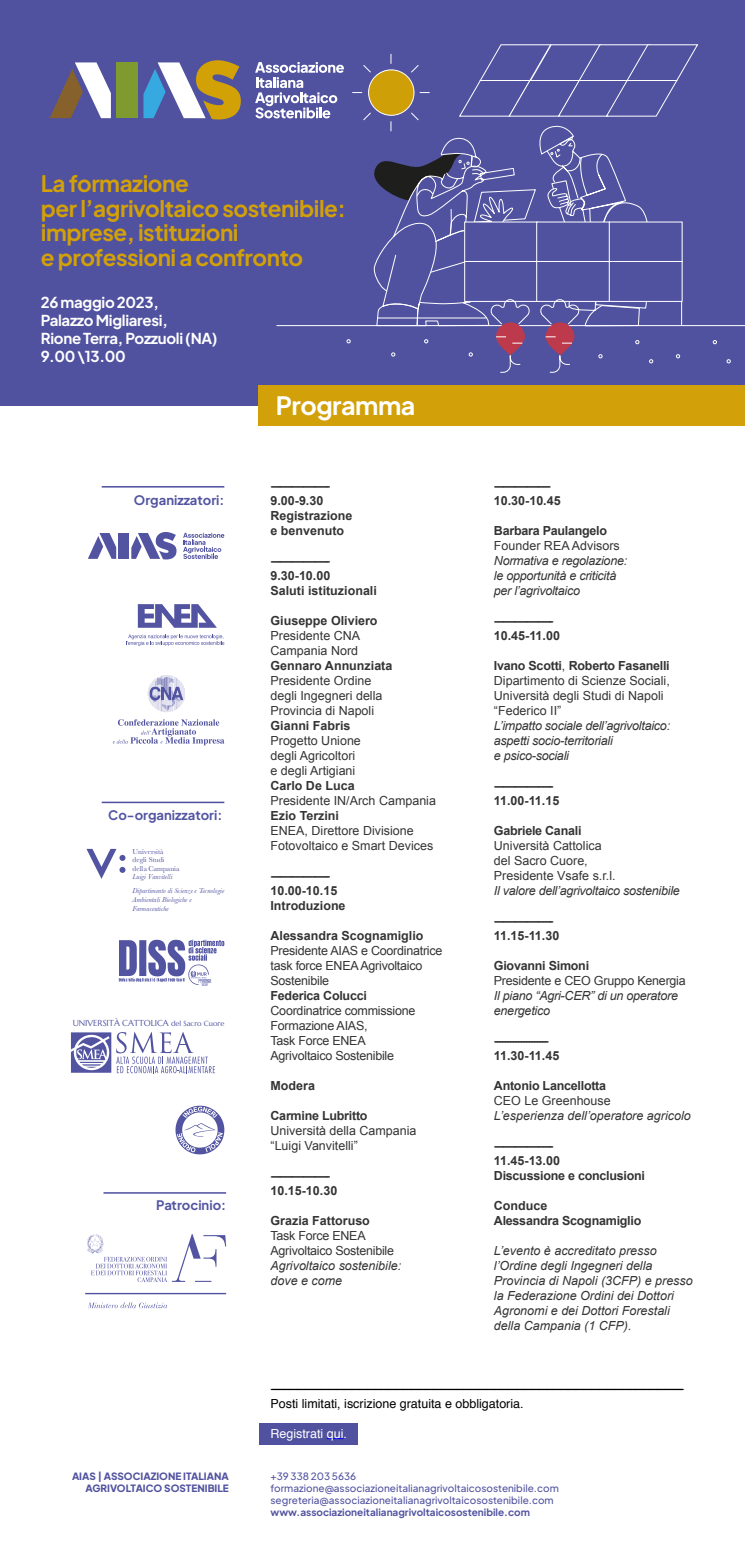
<style>
.page{position:relative;width:745px;height:1560px;background:#fff}
.page>*{position:absolute;margin:0;border:0;box-sizing:border-box;transform-origin:0 0}
.t1{font:700 25.12px "Plus Jakarta Sans";letter-spacing:-.02em;color:#fff}
.t2{font:700 22.5px/24.5px "Plus Jakarta Sans";letter-spacing:-.02em;color:#d2a008}
.t3{font:700 15px/18px "Plus Jakarta Sans";letter-spacing:-.02em;color:#fff}
.t4{font:700 13px "Plus Jakarta Sans";color:#5254a1}
.t5{font:700 12.5px/15px "Arial";color:#000}
.t6{font:12.5px/15px "Arial";color:#000}
.t7{font:12.5px/15px "Helvetica";color:#000}
.t8{font:italic 12.5px/15px "Arial";color:#000}
.t9{font:italic 12.5px/15px "Arial";letter-spacing:-.02em;color:#000}
.t10{font:12.5px/15px "Arial";letter-spacing:-.02em;color:#000}
.t11{font:700 12.5px/15px "Arial";letter-spacing:-.02em;color:#000}
.t12{font:12.5px "Helvetica";color:#fff}
.t13{font:500 10px/12px "Plus Jakarta Sans";color:#5253a0}
.t14{font:700 10px "Plus Jakarta Sans";color:#5253a0}
.t15{font:800 10px/12px "Plus Jakarta Sans";color:#5253a0;text-align:right}
.t16{font:8.62px "Marcellus";color:#5254a1}
.t17{font:italic 7.38px/13.8px "Baskerville";color:#5254a1}
.t18{font:7.38px/7.9px "Baskerville";color:#5254a1}
.s1{font-size:7.38px}
.s2{font-weight:700}
</style>
<div class="page">
<div style="left:260px;top:1423px;width:98px;height:21px;background:#50529f"></div>
<div style="left:0;top:0;width:744px;height:406px;background:#50529f"></div>
<hr style="left:276px;top:325px;width:468px;height:1px;background:#fff">
<svg style="left:712px;top:340px;width:4px;height:4px"></svg>
<svg style="left:726px;top:359px;width:4px;height:4px"></svg>
<div style="left:259px;top:385px;width:485px;height:41px;background:#d2a008"></div>
<svg style="left:255px;top:44px;width:443px;height:329px"></svg>
<svg style="left:50px;top:62px;width:61px;height:56px"></svg>
<div style="left:116px;top:63px;width:22px;height:55px;background:#7f9b30"></div>
<svg style="left:143px;top:60px;width:98px;height:59px"></svg>
<svg style="left:175px;top:1105px;width:49px;height:49px"></svg>
<hr style="left:102px;top:486px;width:122px;height:1px;background:#5254a1">
<hr style="left:102px;top:801px;width:122px;height:2px;background:#5254a1">
<hr style="left:103px;top:1191px;width:123px;height:2px;background:#5254a1">
<svg style="left:126px;top:634px;width:98px;height:12px"></svg>
<svg style="left:138px;top:604px;width:79px;height:23px"></svg>
<svg style="left:148px;top:675px;width:37px;height:37px"></svg>
<svg style="left:113px;top:719px;width:111px;height:26px"></svg>
<svg style="left:183px;top:533px;width:41px;height:26px"></svg>
<svg style="left:88px;top:533px;width:28px;height:26px"></svg>
<div style="left:119px;top:533px;width:10px;height:26px;background:#5254a1"></div>
<svg style="left:131px;top:532px;width:45px;height:27px"></svg>
<svg style="left:71px;top:1032px;width:144px;height:41px"></svg>
<svg style="left:86px;top:848px;width:39px;height:30px"></svg>
<svg style="left:119px;top:939px;width:105px;height:46px"></svg>
<svg style="left:85px;top:1234px;width:141px;height:73px"></svg>
<h2 class="t2" style="left:41px;top:169px;width:306px">La formazione<br>per l’agrivoltaico sostenibile: imprese, istituzioni<br>e professioni a confronto</h2>
<p class="t3" style="left:41px;top:292px;width:178px">26 maggio 2023,<br>Palazzo Migliaresi,<br>Rione Terra, Pozzuoli (NA)<br>9.00 \13.00</p>
<p class="t4" style="left:134px;top:489px;width:92px">Organizzatori:</p>
<p class="t4" style="left:108px;top:804px;width:115px">Co-organizzatori:</p>
<p class="t18" style="left:132px;top:847px;width:33px">Università degli Studi</p>
<p class="t18" style="left:132px;top:864px;width:48px">della Campania</p>
<p class="t17" style="left:132px;top:869px;width:93px">Luigi Vanvitelli<br>Dipartimento di Scienze e Tecnologie</p>
<p class="t17" style="left:132px;top:894px;width:60px;line-height:8.9px">Ambientali Biologiche e<br>Farmaceutiche</p>
<p class="t16" style="left:73px;top:1017px;width:153px">UNIVERSITÀ CATTOLICA <span class="s1">del Sacro Cuore</span></p>
<p class="t4" style="left:156px;top:1193px;width:71px">Patrocinio:</p>
<h1 class="t1" style="left:276px;top:385px;width:141px">Programma</h1>
<p class="t5" style="left:270px;top:478px;width:83px">--------------------<br>9.00-9.30<br>Registrazione e benvenuto</p>
<p class="t5" style="left:270px;top:553px;width:108px">--------------------<br>9.30-10.00<br>Saluti istituzionali</p>
<p class="t5" style="left:270px;top:613px;width:108px">Giuseppe Oliviero</p>
<p class="t6" style="left:270px;top:627px;width:91px">Presidente CNA<br>Campania Nord</p>
<p class="t5" style="left:270px;top:658px;width:123px">Gennaro Annunziata</p>
<p class="t6" style="left:270px;top:672px;width:113px">Presidente Ordine degli Ingegneri della<br>Provincia di Napoli</p>
<p class="t5" style="left:270px;top:718px;width:81px">Gianni Fabris</p>
<p class="t6" style="left:270px;top:732px;width:92px">Progetto Unione degli Agricoltori e degli Artigiani</p>
<p class="t5" style="left:270px;top:778px;width:86px">Carlo De Luca</p>
<p class="t6" style="left:270px;top:792px;width:167px">Presidente IN/Arch Campania</p>
<p class="t5" style="left:270px;top:808px;width:70px">Ezio Terzini</p>
<p class="t6" style="left:270px;top:822px;width:164px">ENEA, Direttore Divisione<br>Fotovoltaico e Smart Devices</p>
<p class="t5" style="left:270px;top:868px;width:76px">--------------------<br>10.00-10.15<br>Introduzione</p>
<p class="t5" style="left:270px;top:928px;width:154px">Alessandra Scognamiglio</p>
<p class="t10" style="left:270px;top:942px;width:173px">Presidente AIAS e Coordinatrice task force ENEA Agrivoltaico<br>Sostenibile</p>
<p class="t11" style="left:270px;top:988px;width:98px">Federica Colucci</p>
<p class="t10" style="left:270px;top:1002px;width:146px">Coordinatrice commissione<br>Formazione AIAS,<br>Task Force ENEA<br>Agrivoltaico Sostenibile</p>
<p class="t5" style="left:270px;top:1078px;width:46px">Modera</p>
<p class="t11" style="left:270px;top:1108px;width:98px">Carmine Lubritto</p>
<p class="t6" style="left:270px;top:1122px;width:147px">Università della Campania “Luigi Vanvitelli”</p>
<p class="t5" style="left:270px;top:1168px;width:68px">--------------------<br>10.15-10.30</p>
<p class="t5" style="left:270px;top:1213px;width:101px">Grazia Fattoruso</p>
<p class="t10" style="left:270px;top:1227px;width:125px">Task Force ENEA<br>Agrivoltaico Sostenibile</p>
<p class="t8" style="left:270px;top:1258px;width:132px">Agrivoltaico sostenibile: dove e come</p>
<p class="t5" style="left:493px;top:478px;width:68px">-------------------<br>10.30-10.45</p>
<p class="t11" style="left:493px;top:523px;width:115px">Barbara Paulangelo</p>
<p class="t6" style="left:493px;top:537px;width:127px">Founder REA Advisors</p>
<p class="t9" style="left:493px;top:553px;width:135px">Normativa e regolazione: le opportunità e criticità per l’agrivoltaico</p>
<p class="t5" style="left:493px;top:613px;width:68px">--------------------<br>10.45-11.00</p>
<p class="t6" style="left:493px;top:657px;width:177px"><span class="s2">Ivano Scotti</span>, <span class="s2">Roberto Fasanelli<br></span>Dipartimento di Scienze Sociali,<br>Università degli Studi di Napoli “Federico II”</p>
<p class="t9" style="left:493px;top:718px;width:178px">L’impatto sociale dell’agrivoltaico: aspetti socio-territoriali<br>e psico-sociali</p>
<p class="t5" style="left:493px;top:778px;width:67px">--------------------<br>11.00-11.15</p>
<p class="t11" style="left:493px;top:823px;width:89px">Gabriele Canali</p>
<p class="t6" style="left:493px;top:837px;width:123px">Università Cattolica del Sacro Cuore,<br>Presidente Vsafe s.r.l.</p>
<p class="t9" style="left:493px;top:883px;width:187px">Il valore dell’agrivoltaico sostenibile</p>
<p class="t5" style="left:493px;top:913px;width:67px">--------------------<br>11.15-11.30</p>
<p class="t11" style="left:493px;top:958px;width:97px">Giovanni Simoni</p>
<p class="t10" style="left:493px;top:972px;width:193px">Presidente e CEO Gruppo Kenergia</p>
<p class="t9" style="left:493px;top:988px;width:185px">Il piano “Agri-CER” di un operatore energetico</p>
<p class="t5" style="left:493px;top:1033px;width:67px">--------------------<br>11.30-11.45</p>
<p class="t11" style="left:493px;top:1078px;width:114px">Antonio Lancellotta</p>
<p class="t6" style="left:493px;top:1092px;width:118px">CEO Le Greenhouse</p>
<p class="t8" style="left:493px;top:1108px;width:198px">L’esperienza dell’operatore agricolo</p>
<p class="t11" style="left:493px;top:1138px;width:152px">--------------------<br>11.45-13.00<br>Discussione e conclusioni</p>
<p class="t11" style="left:493px;top:1198px;width:149px">Conduce<br>Alessandra Scognamiglio</p>
<p class="t8" style="left:493px;top:1243px;width:200px">L’evento è accreditato presso l’Ordine degli Ingegneri della<br>Provincia di Napoli (3CFP) e presso la Federazione Ordini dei Dottori<br>Agronomi e dei Dottori Forestali della Campania (1 CFP).</p>
<p class="t7" style="left:270px;top:1380px;width:415px">-----------------------------------------------------------------------------------------------------------------------------------------------------------------------------------------------------------------------<br>Posti limitati, iscrizione gratuita e obbligatoria.</p>
<p class="t12" style="left:270px;top:1423px;width:78px">Registrati qui.</p>
<p class="t15" style="left:72px;top:1469px;width:158px">AIAS | ASSOCIAZIONE ITALIANA<br>AGRIVOLTAICO SOSTENIBILE</p>
<p class="t13" style="left:270px;top:1469px;width:289px">+39 338 203 5636 formazione@associazioneitalianagrivoltaicosostenibile.com segreteria@associazioneitalianagrivoltaicosostenibile.com</p>
<p class="t14" style="left:270px;top:1504px;width:261px">www.associazioneitalianagrivoltaicosostenibile.com</p>
</div>
